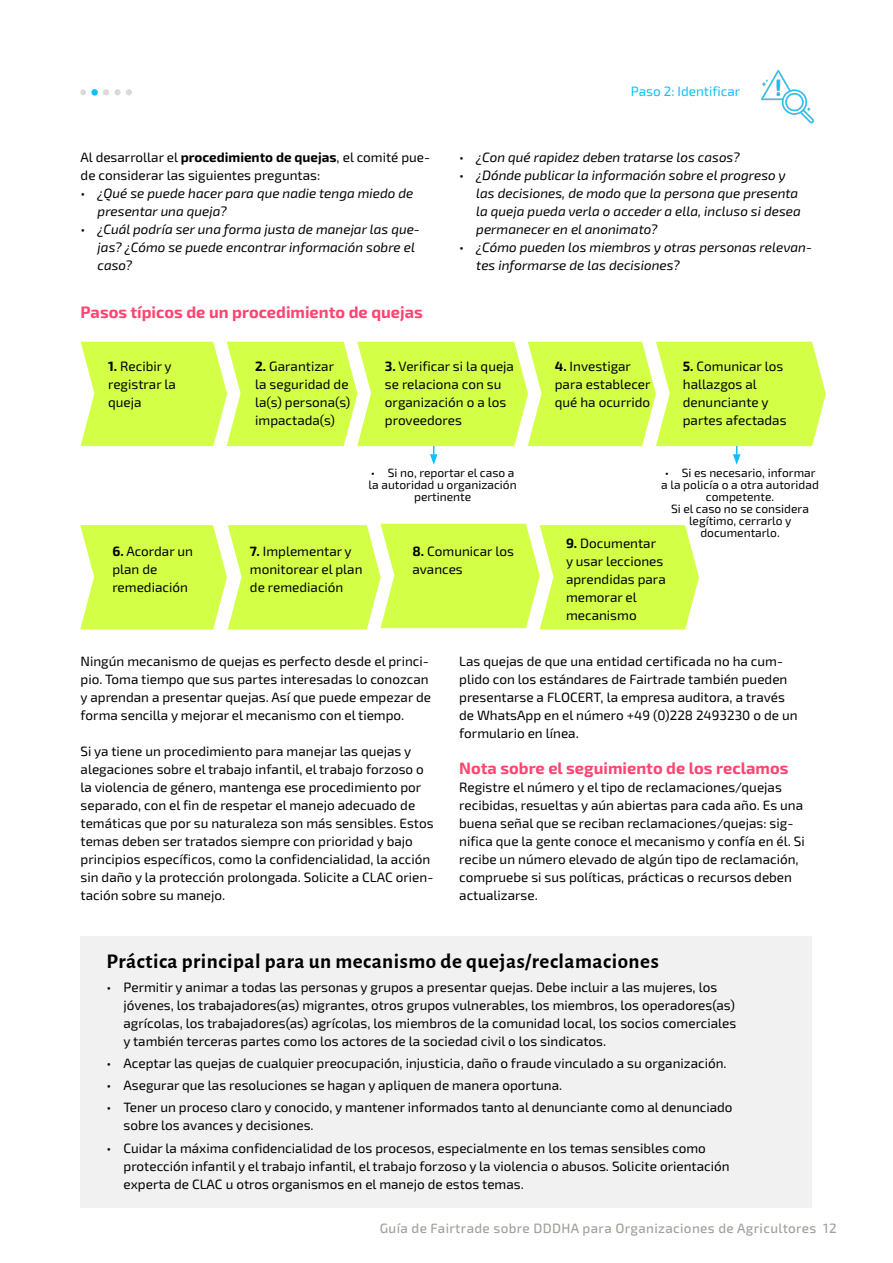
<style>
.page{position:relative;width:893px;height:1263px;background:#fff}
.page>*{position:absolute;margin:0;border:0;box-sizing:border-box;transform-origin:0 0}
.t1{font:700 21px "Alegreya Sans";letter-spacing:.025em;color:#000}
.t2{font:700 16.5px "Exo 2";color:#ff4571}
.t3{font:13.5px/18px "Exo 2";color:#000}
.t4{font:italic 13.5px/18px "Exo 2";color:#000}
.t5{font:500 13.5px "Exo 2";letter-spacing:.025em;color:#9da399}
.t6{font:13.5px "Exo 2";color:#0fc0fc}
.t7{font:12px/12px "Exo 2";color:#000;text-align:center}
.s1{font-weight:700}
.s2{font-style:normal}
</style>
<div class="page">
<img style="left:761px;top:69px;width:54px;height:55px">
<div style="left:80px;top:936px;width:732px;height:272px;background:#f0f1f0"></div>
<svg style="left:80px;top:89px;width:6px;height:6px"></svg>
<div style="left:91px;top:89px;width:7px;height:7px;background:#0fc0fc;border-radius:50%"></div>
<svg style="left:103px;top:89px;width:6px;height:6px"></svg>
<svg style="left:115px;top:89px;width:5px;height:6px"></svg>
<svg style="left:126px;top:89px;width:6px;height:6px"></svg>
<svg style="left:81px;top:342px;width:745px;height:123px"></svg>
<svg style="left:80px;top:524px;width:619px;height:105px;background:#d8ff59"></svg>
<p class="t3" style="left:81px;top:149px;width:351px">Al desarrollar el <span class="s1">procedimiento de quejas</span>, el comité pue&shy;de considerar las siguientes preguntas:</p>
<p class="t4" style="left:98px;top:185px;width:317px;text-indent:-17px"><span class="s2">•</span> ¿Qué se puede hacer para que nadie tenga miedo de presentar una queja?</p>
<p class="t4" style="left:98px;top:221px;width:324px;text-indent:-17px"><span class="s2">•</span> ¿Cuál podría ser una forma justa de manejar las que&shy;jas? ¿Cómo se puede encontrar información sobre el caso?</p>
<p class="t6" style="left:631px;top:84px;width:111px">Paso 2: Identificar</p>
<p class="t4" style="left:459px;top:149px;width:282px"><span class="s2">•</span> ¿Con qué rapidez deben tratarse los casos?</p>
<p class="t4" style="left:476px;top:167px;width:326px;text-indent:-17px"><span class="s2">•</span> ¿Dónde publicar la información sobre el progreso y las decisiones, de modo que la persona que presenta la queja pueda verla o acceder a ella, incluso si desea permanecer en el anonimato?</p>
<p class="t4" style="left:476px;top:238px;width:337px;text-indent:-17px"><span class="s2">•</span> ¿Cómo pueden los miembros y otras personas relevan&shy;tes informarse de las decisiones?</p>
<p class="t2" style="left:81px;top:303px;width:344px">Pasos típicos de un procedimiento de quejas</p>
<p class="t3" style="left:108px;top:357px;width:69px"><span class="s1">1.</span> Recibir y registrar la queja</p>
<p class="t3" style="left:255px;top:357px;width:97px"><span class="s1">2.</span> Garantizar<br>la seguridad de la(s) persona(s) impactada(s)</p>
<p class="t3" style="left:385px;top:357px;width:131px"><span class="s1">3.</span> Verificar si la queja se relaciona con su organización o a los proveedores</p>
<p class="t3" style="left:683px;top:357px;width:105px"><span class="s1">5.</span> Comunicar los hallazgos al denunciante y partes afectadas</p>
<p class="t3" style="left:555px;top:357px;width:97px"><span class="s1">4.</span> Investigar para establecer qué ha ocurrido</p>
<p class="t7" style="left:369px;top:467px;width:150px">• Si no, reportar el caso a la autoridad u organización pertinente</p>
<p class="t7" style="left:661px;top:467px;width:159px">• Si es necesario, informar a la policía o a otra autoridad competente.<br>Si el caso no se considera legítimo, cerrarlo y documentarlo.</p>
<p class="t3" style="left:112px;top:543px;width:82px"><span class="s1">6.</span> Acordar un plan de remediación</p>
<p class="t3" style="left:250px;top:543px;width:114px"><span class="s1">7.</span> Implementar y monitorear el plan de remediación</p>
<p class="t3" style="left:412px;top:543px;width:103px"><span class="s1">8.</span> Comunicar los avances</p>
<p class="t3" style="left:566px;top:535px;width:101px"><span class="s1">9.</span> Documentar y usar lecciones aprendidas para memorar el mecanismo</p>
<p class="t3" style="left:81px;top:652px;width:352px">Ningún mecanismo de quejas es perfecto desde el princi&shy;pio. Toma tiempo que sus partes interesadas lo conozcan y aprendan a presentar quejas. Así que puede empezar de forma sencilla y mejorar el mecanismo con el tiempo.</p>
<p class="t3" style="left:81px;top:742px;width:354px">Si ya tiene un procedimiento para manejar las quejas y alegaciones sobre el trabajo infantil, el trabajo forzoso o la violencia de género, mantenga ese procedimiento por separado, con el fin de respetar el manejo adecuado de temáticas que por su naturaleza son más sensibles. Estos temas deben ser tratados siempre con prioridad y bajo principios específicos, como la confidencialidad, la acción sin daño y la protección prolongada. Solicite a CLAC orien&shy;tación sobre su manejo.</p>
<p class="t3" style="left:459px;top:652px;width:340px">Las quejas de que una entidad certificada no ha cum&shy;plido con los estándares de Fairtrade también pueden presentarse a FLOCERT, la empresa auditora, a través de WhatsApp en el número +49 (0)228 2493230 o de un formulario en línea.</p>
<p class="t2" style="left:459px;top:758px;width:331px">Nota sobre el seguimiento de los reclamos</p>
<p class="t3" style="left:459px;top:779px;width:347px">Registre el número y el tipo de reclamaciones/quejas recibidas, resueltas y aún abiertas para cada año. Es una buena señal que se reciban reclamaciones/quejas: sig&shy;nifica que la gente conoce el mecanismo y confía en él. Si recibe un número elevado de algún tipo de reclamación, compruebe si sus políticas, prácticas o recursos deben actualizarse.</p>
<h1 class="t1" style="left:107px;top:946px;width:554px">Práctica principal para un mecanismo de quejas/reclamaciones</h1>
<p class="t3" style="left:124px;top:978px;width:614px;text-indent:-17px">• Permitir y animar a todas las personas y grupos a presentar quejas. Debe incluir a las mujeres, los jóvenes, los trabajadores(as) migrantes, otros grupos vulnerables, los miembros, los operadores(as) agrícolas, los trabajadores(as) agrícolas, los miembros de la comunidad local, los socios comerciales y también terceras partes como los actores de la sociedad civil o los sindicatos.</p>
<p class="t3" style="left:107px;top:1054px;width:622px">• Aceptar las quejas de cualquier preocupación, injusticia, daño o fraude vinculado a su organización.</p>
<p class="t3" style="left:107px;top:1077px;width:457px">• Asegurar que las resoluciones se hagan y apliquen de manera oportuna.</p>
<p class="t3" style="left:124px;top:1099px;width:611px;text-indent:-17px">• Tener un proceso claro y conocido, y mantener informados tanto al denunciante como al denunciado sobre los avances y decisiones.</p>
<p class="t3" style="left:124px;top:1139px;width:607px;text-indent:-17px">• Cuidar la máxima confidencialidad de los procesos, especialmente en los temas sensibles como protección infantil y el trabajo infantil, el trabajo forzoso y la violencia o abusos. Solicite orientación experta de CLAC u otros organismos en el manejo de estos temas.</p>
<p class="t5" style="left:380px;top:1220px;width:458px">Guía de Fairtrade sobre DDDHA para Organizaciones de Agricultores 12</p>
</div>
